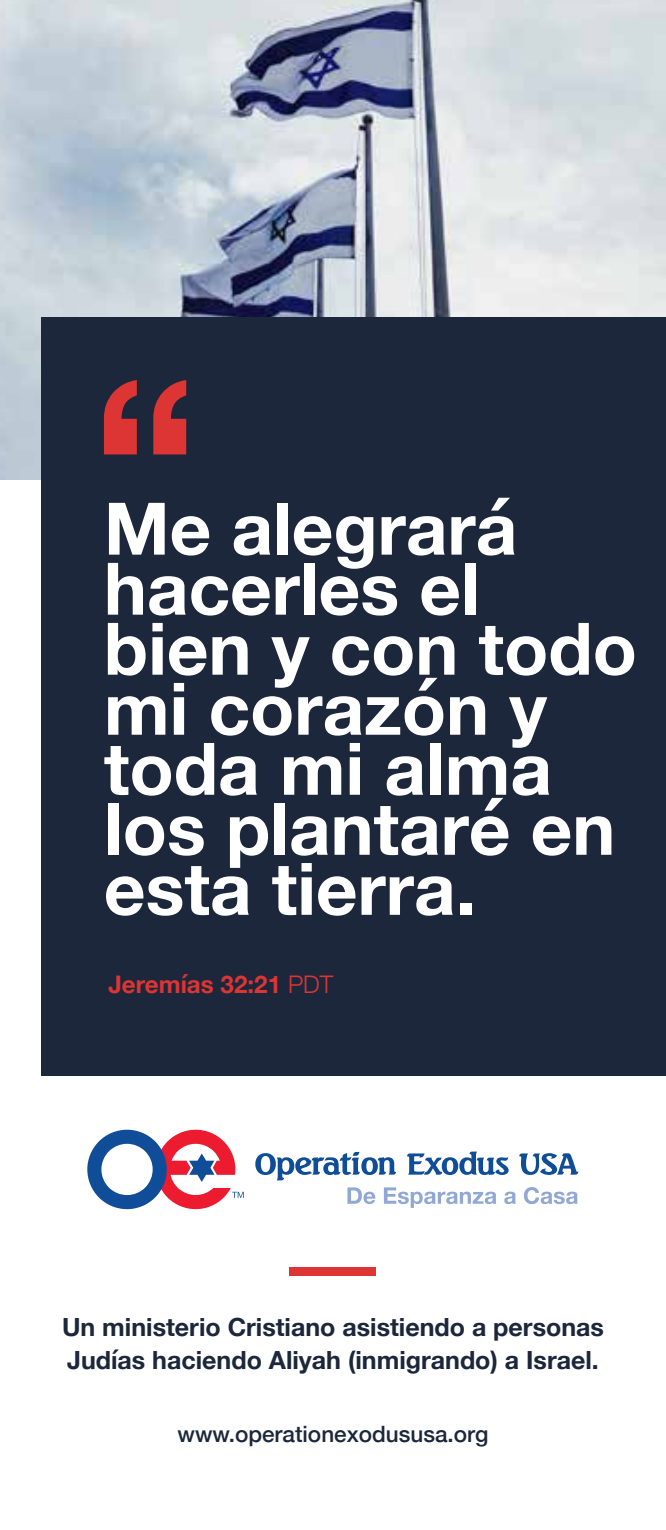
<style>
.page{position:relative;width:666px;height:1530px;background:#fff}
.page>*{position:absolute;margin:0;border:0;box-sizing:border-box;transform-origin:0 0}
.t1{font:700 72.5px/60px "Helvetica Neue";color:#fff}
.t2{font:700 25px/32.5px "Helvetica Neue";color:#1c273c}
.t3{font:700 24.25px "Helvetica Neue";color:#dc3533}
.t4{font:500 22.5px "Helvetica Neue";color:#1c273c}
.s1{font-weight:300}
</style>
<div class="page">
<img style="left:0;top:0;width:666px;height:479px">
<div style="left:41px;top:317px;width:625px;height:759px;background:#1c273c"></div>
<svg style="left:104px;top:380px;width:82px;height:74px"></svg>
<div style="left:290px;top:1267px;width:86px;height:8px;background:#dc3533"></div>
<svg style="left:255px;top:1152px;width:323px;height:28px"></svg>
<svg style="left:87px;top:1130px;width:157px;height:79px"></svg>
<svg style="left:347px;top:1187px;width:28px;height:17px"></svg>
<svg style="left:384px;top:1187px;width:112px;height:21px"></svg>
<svg style="left:504px;top:1192px;width:12px;height:12px"></svg>
<svg style="left:524px;top:1187px;width:54px;height:17px"></svg>
<h1 class="t1" style="left:104px;top:501px;width:535px">Me alegrará hacerles el bien y con todo mi corazón y toda mi alma los plantaré en esta tierra.</h1>
<p class="t3" style="left:108px;top:965px;width:227px">Jeremías 32:21 <span class="s1">PDT</span></p>
<p class="t2" style="left:62px;top:1312px;width:543px">Un ministerio Cristiano asistiendo a personas<br>Judías haciendo Aliyah (inmigrando) a Israel.</p>
<p class="t4" style="left:178px;top:1416px;width:312px">www.operationexodususa.org</p>
</div>
